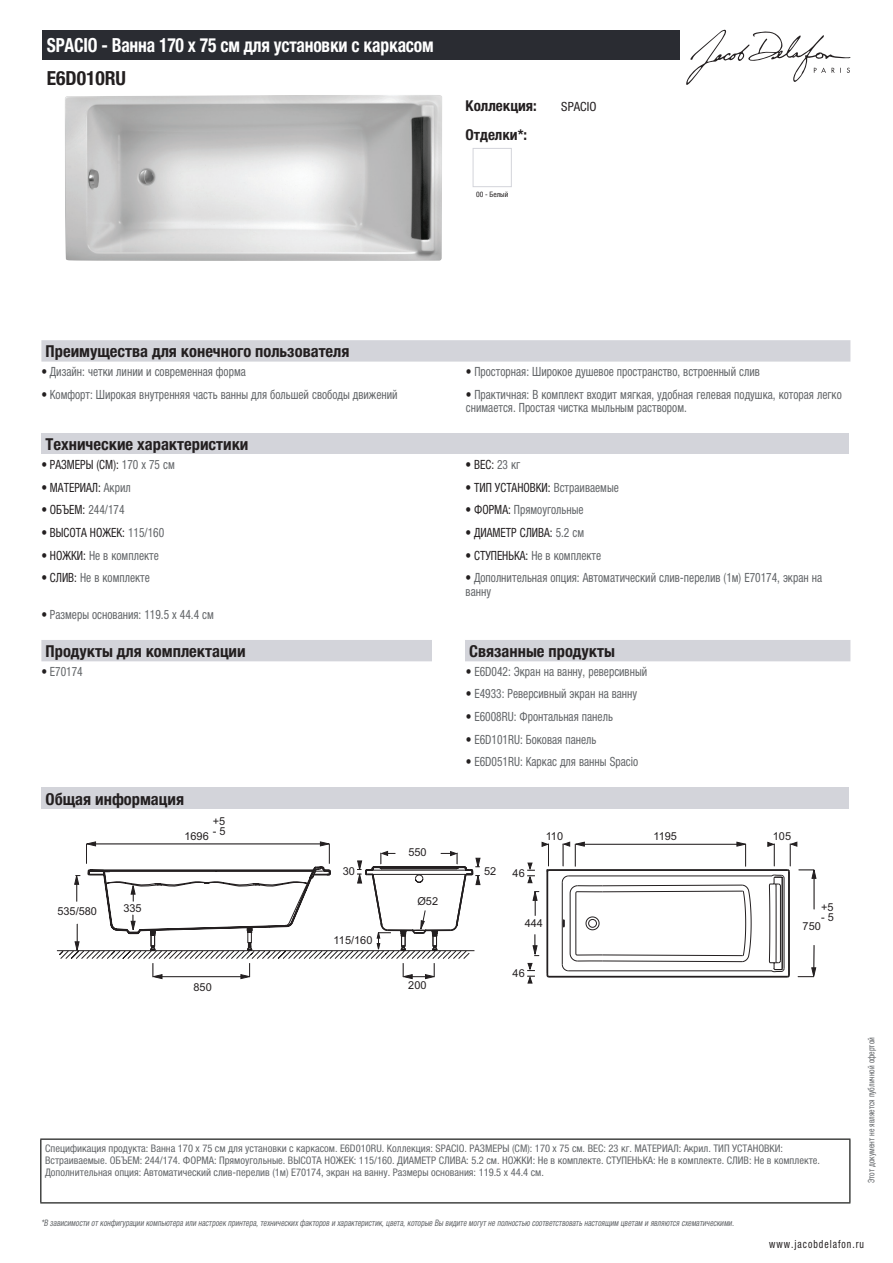
<style>
.page{position:relative;width:893px;height:1263px;background:#fff}
.page>*{position:absolute;margin:0;border:0;box-sizing:border-box;transform-origin:0 0}
.t1{font:700 condensed 19.5px "Helvetica Neue LTCYR";letter-spacing:-.01em;color:#fff;scale:.9 1}
.t2{font:700 condensed 19.5px "Helvetica Neue LTCYR";color:#231f20}
.t3{font:700 condensed 16.5px "Helvetica Neue LTCYR";color:#231f20}
.t4{font:700 condensed 15px "Helvetica Neue LTCYR";color:#231f20}
.t5{font:condensed 12.75px/13.5px "Helvetica Neue LTCYR";color:#626568;scale:.9 1}
.t6{font:condensed 12.75px "Helvetica Neue LTCYR";color:#231f20;scale:.9 1}
.t7{font:condensed 12.75px "Helvetica Neue LTCYR";color:#231f20}
.t8{font:condensed 11.25px "Helvetica Neue LTCYR";letter-spacing:.1em;color:#231f20;scale:.87 1}
.t9{font:10.95px "Arial";color:#231f20}
.t10{font:condensed 10.5px/12px "Helvetica Neue LTCYR";color:#626568}
.t11{font:italic condensed 9px "Helvetica Neue LTCYR";color:#626568;scale:.87 1}
.t12{font:condensed 9px "Helvetica Neue LTCYR";color:#626568;scale:.87 1}
.t13{font:condensed 7.5px "Helvetica Neue LTCYR";color:#231f20}
.s1{color:#231f20}
.s2{color:#626568}
</style>
<div class="page">
<svg style="left:686px;top:30px;width:164px;height:55px"></svg>
<img style="left:65px;top:95px;width:377px;height:166px">
<div style="left:473px;top:148px;width:39px;height:39px;border:1px solid #d3d4da"></div>
<div style="left:41px;top:340px;width:809px;height:22px;background:#d3d4da"></div>
<div style="left:41px;top:433px;width:808px;height:22px;background:#d3d4da"></div>
<div style="left:41px;top:640px;width:809px;height:21px;background:#d3d4da"></div>
<div style="left:432px;top:640px;width:33px;height:21px;background:#fff"></div>
<div style="left:41px;top:788px;width:808px;height:21px;background:#d3d4da"></div>
<hr style="left:57px;top:950px;width:417px;height:1px;background:#231f20">
<svg style="left:527px;top:841px;width:290px;height:143px"></svg>
<svg style="left:527px;top:865px;width:264px;height:113px"></svg>
<svg style="left:59px;top:841px;width:422px;height:139px"></svg>
<div style="left:43px;top:30px;width:637px;height:30px;background:#2a2c32"></div>
<hr style="left:40px;top:1138px;width:810px;height:2px;background:#040503">
<hr style="left:40px;top:1140px;width:1px;height:62px;background:#040503">
<hr style="left:849px;top:1140px;width:1px;height:62px;background:#040503">
<hr style="left:40px;top:1202px;width:810px;height:1px;background:#040503">
<h1 class="t1" style="left:47px;top:34px;width:431px">SPACIO - Ванна 170 x 75 см для установки с каркасом</h1>
<h1 class="t2" style="left:47px;top:67px;width:81px">E6D010RU</h1>
<p class="t4" style="left:466px;top:97px;width:73px">Коллекция:</p>
<p class="t7" style="left:561px;top:99px;width:37px">SPACIO</p>
<p class="t4" style="left:466px;top:126px;width:63px">Отделки*:</p>
<p class="t13" style="left:476px;top:190px;width:34px">00 - Белый</p>
<p class="t3" style="left:46px;top:342px;width:305px">Преимущества для конечного пользователя</p>
<p class="t5" style="left:41px;top:365px;width:229px"><span class="s1">•</span> Дизайн: четки линии и современная форма</p>
<p class="t5" style="left:466px;top:365px;width:328px"><span class="s1">•</span> Просторная: Широкое душевое пространство, встроенный слив</p>
<p class="t5" style="left:41px;top:387px;width:397px"><span class="s1">•</span> Комфорт: Широкая внутренняя часть ванны для большей свободы движений</p>
<p class="t5" style="left:466px;top:387px;width:419px"><span class="s1">•</span> Практичная: В комплект входит мягкая, удобная гелевая подушка, которая легко снимается. Простая чистка мыльным раствором.</p>
<p class="t3" style="left:46px;top:435px;width:204px">Технические характеристики</p>
<p class="t6" style="left:41px;top:457px;width:150px">• РАЗМЕРЫ (СМ): <span class="s2">170 x 75 см</span></p>
<p class="t6" style="left:466px;top:457px;width:62px">• ВЕС: <span class="s2">23 кг</span></p>
<p class="t6" style="left:41px;top:480px;width:101px">• МАТЕРИАЛ: <span class="s2">Акрил</span></p>
<p class="t6" style="left:466px;top:480px;width:172px">• ТИП УСТАНОВКИ: <span class="s2">Встраиваемые</span></p>
<p class="t6" style="left:41px;top:503px;width:94px">• ОБЪЕМ: <span class="s2">244/174</span></p>
<p class="t5" style="left:466px;top:503px;width:133px"><span class="s1">• ФОРМА:</span> Прямоугольные</p>
<p class="t6" style="left:41px;top:525px;width:138px">• ВЫСОТА НОЖЕК: <span class="s2">115/160</span></p>
<p class="t6" style="left:466px;top:525px;width:133px">• ДИАМЕТР СЛИВА: <span class="s2">5.2 см</span></p>
<p class="t5" style="left:41px;top:548px;width:132px"><span class="s1">• НОЖКИ:</span> Не в комплекте</p>
<p class="t5" style="left:466px;top:548px;width:152px"><span class="s1">• СТУПЕНЬКА:</span> Не в комплекте</p>
<p class="t5" style="left:41px;top:571px;width:122px"><span class="s1">• СЛИВ:</span> Не в комплекте</p>
<p class="t5" style="left:466px;top:571px;width:398px"><span class="s1">•</span> Дополнительная опция: Автоматический слив-перелив (1м) E70174, экран на ванну</p>
<p class="t5" style="left:41px;top:607px;width:193px"><span class="s1">•</span> Размеры основания: 119.5 x 44.4 см</p>
<p class="t3" style="left:46px;top:642px;width:202px">Продукты для комплектации</p>
<p class="t3" style="left:469px;top:642px;width:147px">Связанные продукты</p>
<p class="t5" style="left:41px;top:664px;width:47px"><span class="s1">•</span> E70174</p>
<p class="t5" style="left:466px;top:664px;width:203px"><span class="s1">•</span> E6D042: Экран на ванну, реверсивный</p>
<p class="t5" style="left:466px;top:687px;width:192px"><span class="s1">•</span> E4933: Реверсивный экран на ванну</p>
<p class="t5" style="left:466px;top:710px;width:165px"><span class="s1">•</span> E6008RU: Фронтальная панель</p>
<p class="t5" style="left:466px;top:732px;width:146px"><span class="s1">•</span> E6D101RU: Боковая панель</p>
<p class="t5" style="left:466px;top:755px;width:193px"><span class="s1">•</span> E6D051RU: Каркас для ванны Spacio</p>
<p class="t3" style="left:46px;top:790px;width:140px">Общая информация</p>
<p class="t9" style="left:57px;top:904px;width:41px">535/580</p>
<p class="t9" style="left:123px;top:901px;width:20px">335</p>
<p class="t9" style="left:213px;top:814px;width:14px">+5</p>
<p class="t9" style="left:213px;top:824px;width:14px">- 5</p>
<p class="t9" style="left:184px;top:829px;width:26px">1696</p>
<p class="t9" style="left:408px;top:845px;width:20px">550</p>
<p class="t9" style="left:343px;top:863px;width:14px">30</p>
<p class="t9" style="left:484px;top:864px;width:14px">52</p>
<p class="t9" style="left:513px;top:866px;width:14px">46</p>
<p class="t9" style="left:417px;top:894px;width:22px">Ø52</p>
<p class="t9" style="left:546px;top:829px;width:19px">110</p>
<p class="t9" style="left:773px;top:829px;width:20px">105</p>
<p class="t9" style="left:653px;top:829px;width:25px">1195</p>
<p class="t9" style="left:334px;top:933px;width:40px">115/160</p>
<p class="t9" style="left:525px;top:916px;width:20px">444</p>
<p class="t9" style="left:513px;top:966px;width:14px">46</p>
<p class="t9" style="left:193px;top:979px;width:20px">850</p>
<p class="t9" style="left:408px;top:978px;width:20px">200</p>
<p class="t9" style="left:821px;top:900px;width:14px">+5</p>
<p class="t9" style="left:821px;top:910px;width:14px">- 5</p>
<p class="t9" style="left:803px;top:919px;width:20px">750</p>
<p class="t10" style="left:45px;top:1142px;width:776px">Спецификация продукта: Ванна 170 x 75 см для установки с каркасом. E6D010RU. Коллекция: SPACIO. РАЗМЕРЫ (СМ): 170 x 75 см. ВЕС: 23 кг. МАТЕРИАЛ: Акрил. ТИП УСТАНОВКИ:<br>Встраиваемые. ОБЪЕМ: 244/174. ФОРМА: Прямоугольные. ВЫСОТА НОЖЕК: 115/160. ДИАМЕТР СЛИВА: 5.2 см. НОЖКИ: Не в комплекте. СТУПЕНЬКА: Не в комплекте. СЛИВ: Не в комплекте.<br>Дополнительная опция: Автоматический слив-перелив (1м) E70174, экран на ванну. Размеры основания: 119.5 x 44.4 см.</p>
<p class="t11" style="left:41px;top:1218px;width:800px">*В зависимости отконфигурации компьютера или настроек принтера,техническихфакторов и характеристик,цвета,которые Вы видите могутне полностью соответствоватьнастоящим цветам и являются схематическими.</p>
<p class="t12" style="left:866px;top:1183px;width:169px;rotate:-90deg">Этот документ не является публичной офертой</p>
<p class="t8" style="left:769px;top:1237px;width:110px">www.jacobdelafon.ru</p>
</div>
